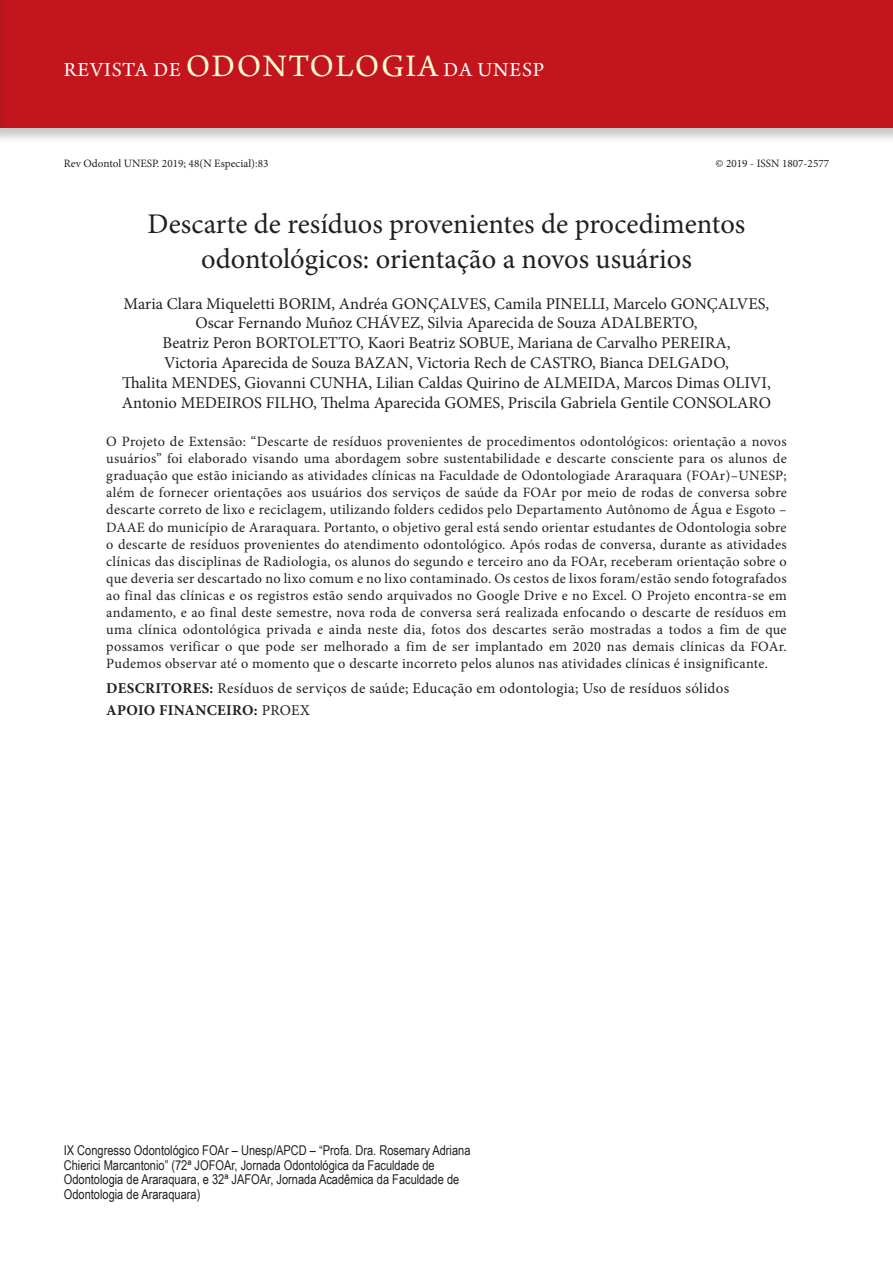
<style>
.page{position:relative;width:893px;height:1263px;background:#fff}
.page>*{position:absolute;margin:0;border:0;box-sizing:border-box;transform-origin:0 0}
.t1{font:28.5px/34.2px "Minion Pro";color:#231f20;text-align:center}
.t2{font:21px "Arno Pro";letter-spacing:.04em;color:#fff}
.t3{font:16.5px/19.8px "Minion Pro";color:#231f20;text-align:center}
.t4{font:15px/22.2px "Minion Pro";letter-spacing:.02em;color:#231f20}
.t5{font:14.25px/17.1px "Minion Pro";letter-spacing:.02em;color:#231f20;text-align:justify}
.t6{font:13.5px/14.9px "Arial Narrow";color:#231f20}
.t7{font:11.25px "Minion Pro";color:#231f20}
.s1{font-size:33px;color:#fffcd5}
.s2{font-weight:700}
</style>
<div class="page">
<div style="left:0;top:0;width:893px;height:144px;background:#231f20;opacity:.25"></div>
<div style="left:0;top:0;width:893px;height:128px;background:#c4151c"></div>
<div style="left:0;top:0;width:8px;height:144px;background:#231f20;opacity:.25"></div>
<hr style="left:0;top:0;width:1px;height:128px;background:#c4151c">
<h2 class="t2" style="left:64px;top:58px;width:482px">REVISTA DE <span class="s1">ODONTOLOGIA</span> DA UNESP</h2>
<p class="t7" style="left:64px;top:156px;width:206px">Rev Odontol UNESP. 2019; 48(N Especial):83</p>
<p class="t7" style="left:715px;top:156px;width:115px">© 2019 - ISSN 1807-2577</p>
<h1 class="t1" style="left:148px;top:207px;width:599px">Descarte de resíduos provenientes de procedimentos odontológicos: orientação a novos usuários</h1>
<p class="t3" style="left:122px;top:293px;width:650px">Maria Clara Miqueletti BORIM, Andréa GONÇALVES, Camila PINELLI, Marcelo GONÇALVES, Oscar Fernando Muñoz CHÁVEZ, Silvia Aparecida de Souza ADALBERTO,<br>Beatriz Peron BORTOLETTO, Kaori Beatriz SOBUE, Mariana de Carvalho PEREIRA,<br>Victoria Aparecida de Souza BAZAN, Victoria Rech de CASTRO, Bianca DELGADO,<br>Thalita MENDES, Giovanni CUNHA, Lilian Caldas Quirino de ALMEIDA, Marcos Dimas OLIVI, Antonio MEDEIROS FILHO, Thelma Aparecida GOMES, Priscila Gabriela Gentile CONSOLARO</p>
<p class="t5" style="left:106px;top:433px;width:682px">O Projeto de Extensão: “Descarte de resíduos provenientes de procedimentos odontológicos: orientação a novos usuários” foi elaborado visando uma abordagem sobre sustentabilidade e descarte consciente para os alunos de graduação que estão iniciando as atividades clínicas na Faculdade de Odontologiade Araraquara (FOAr)–UNESP; além de fornecer orientações aos usuários dos serviços de saúde da FOAr por meio de rodas de conversa sobre descarte correto de lixo e reciclagem, utilizando folders cedidos pelo Departamento Autônomo de Água e Esgoto – DAAE do município de Araraquara. Portanto, o objetivo geral está sendo orientar estudantes de Odontologia sobre o descarte de resíduos provenientes do atendimento odontológico. Após rodas de conversa, durante as atividades clínicas das disciplinas de Radiologia, os alunos do segundo e terceiro ano da FOAr, receberam orientação sobre o que deveria ser descartado no lixo comum e no lixo contaminado. Os cestos de lixos foram/estão sendo fotografados ao final das clínicas e os registros estão sendo arquivados no Google Drive e no Excel. O Projeto encontra-se em andamento, e ao final deste semestre, nova roda de conversa será realizada enfocando o descarte de resíduos em uma clínica odontológica privada e ainda neste dia, fotos dos descartes serão mostradas a todos a fim de que possamos verificar o que pode ser melhorado a fim de ser implantado em 2020 nas demais clínicas da FOAr.<br>Pudemos observar até o momento que o descarte incorreto pelos alunos nas atividades clínicas é insignificante.</p>
<p class="t4" style="left:106px;top:677px;width:624px"><span class="s2">DESCRITORES:</span> Resíduos de serviços de saúde; Educação em odontologia; Uso de resíduos sólidos<br><span class="s2">APOIO FINANCEIRO:</span> PROEX</p>
<p class="t6" style="left:64px;top:1142px;width:408px">IX Congresso Odontológico FOAr – Unesp/APCD – “Profa. Dra. Rosemary Adriana Chierici Marcantonio” (72ª JOFOAr, Jornada Odontológica da Faculdade de Odontologia de Araraquara, e 32ª JAFOAr, Jornada Acadêmica da Faculdade de Odontologia de Araraquara)</p>
</div>
